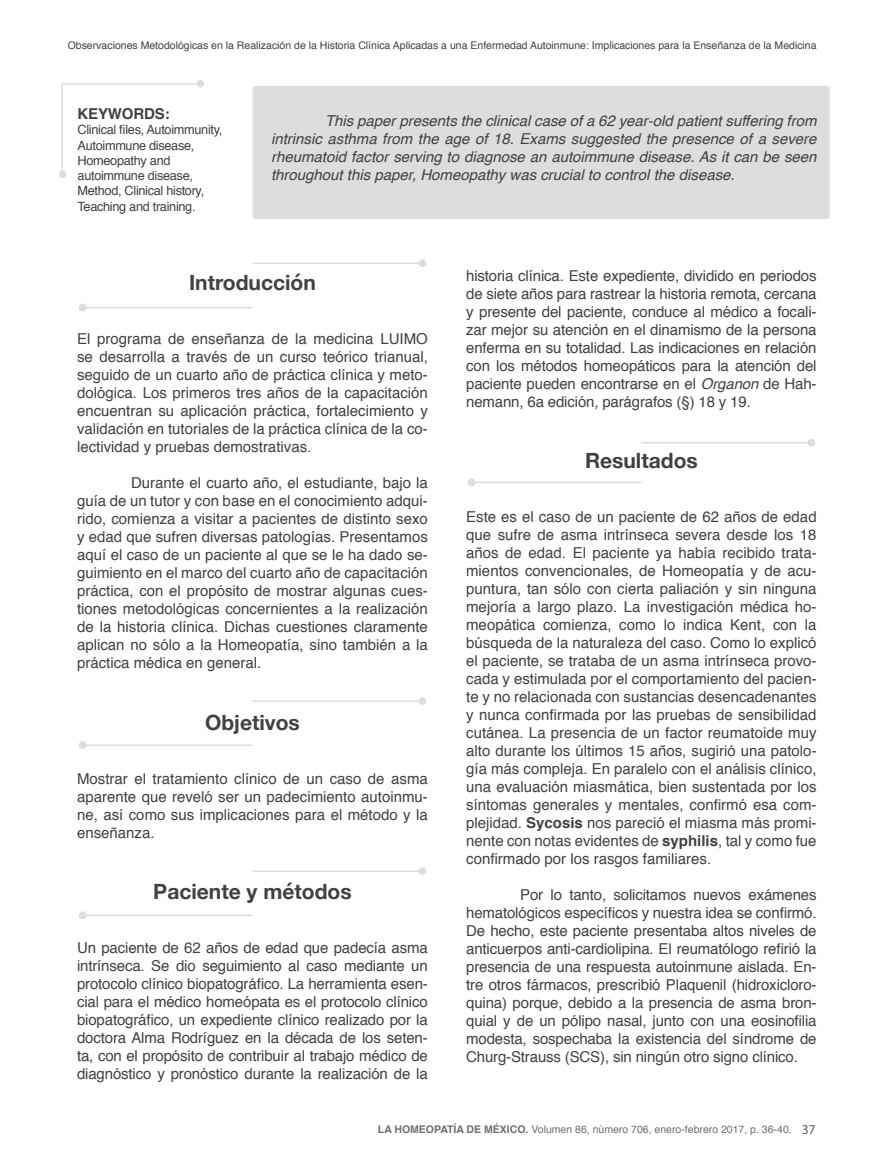
<style>
.page{position:relative;width:893px;height:1170px;background:#fff}
.page>*{position:absolute;margin:0;border:0;box-sizing:border-box;transform-origin:0 0}
.t1{font:700 21px "Helvetica Neue";color:#414042}
.t2{font:15px/18px "Helvetica";color:#414042;text-align:justify}
.t3{font:italic 15px/18px "Helvetica";color:#414042;text-align:justify}
.t4{font:700 15px "Helvetica";letter-spacing:-.01em;color:#414042}
.t5{font:12.75px/15.3px "Helvetica";letter-spacing:-.025em;color:#414042}
.t6{font:10.5px "Helvetica";color:#414042}
.t7{font:10.5px "Helvetica";color:#6d6e71}
.s1{font-style:italic}
.s2{font-weight:700}
.s3{font-family:"Myriad Pro";font-size:13.5px;color:#58595b}
</style>
<div class="page">
<div style="left:252px;top:86px;width:578px;height:133px;background:#dcddde"></div>
<div style="left:79px;top:303px;width:8px;height:8px;background:#dcddde;border-radius:50%"></div>
<hr style="left:83px;top:307px;width:170px;height:1px;background:#dcddde">
<div style="left:419px;top:259px;width:7px;height:8px;background:#dcddde;border-radius:50%"></div>
<hr style="left:253px;top:262px;width:169px;height:2px;background:#dcddde">
<div style="left:79px;top:741px;width:8px;height:8px;background:#dcddde;border-radius:50%"></div>
<hr style="left:83px;top:744px;width:170px;height:2px;background:#dcddde">
<div style="left:419px;top:697px;width:7px;height:7px;background:#dcddde;border-radius:50%"></div>
<hr style="left:253px;top:700px;width:169px;height:1px;background:#dcddde">
<div style="left:468px;top:478px;width:7px;height:8px;background:#dcddde;border-radius:50%"></div>
<hr style="left:472px;top:481px;width:169px;height:2px;background:#dcddde">
<div style="left:807px;top:439px;width:8px;height:7px;background:#dcddde;border-radius:50%"></div>
<hr style="left:641px;top:442px;width:170px;height:1px;background:#dcddde">
<div style="left:79px;top:911px;width:8px;height:8px;background:#dcddde;border-radius:50%"></div>
<hr style="left:83px;top:914px;width:170px;height:2px;background:#dcddde">
<div style="left:419px;top:867px;width:7px;height:7px;background:#dcddde;border-radius:50%"></div>
<hr style="left:253px;top:870px;width:169px;height:1px;background:#dcddde">
<div style="left:197px;top:80px;width:7px;height:7px;background:#dcddde;border-radius:50%"></div>
<svg style="left:61px;top:83px;width:140px;height:94px"></svg>
<div style="left:59px;top:171px;width:7px;height:7px;background:#dcddde;border-radius:50%"></div>
<p class="t6" style="left:68px;top:37px;width:750px">Observaciones Metodológicas en la Realización de la Historia Clínica Aplicadas a una Enfermedad Autoinmune: Implicaciones para la Enseñanza de la Medicina</p>
<p class="t4" style="left:78px;top:101px;width:94px">KEYWORDS:</p>
<p class="t5" style="left:78px;top:122px;width:146px">Clinical files, Autoimmunity,<br>Autoimmune disease,<br>Homeopathy and autoimmune disease,<br>Method, Clinical history,<br>Teaching and training.</p>
<p class="t3" style="left:271px;top:112px;width:547px;text-indent:54px">This paper presents the clinical case of a 62 year-old patient suffering from intrinsic asthma from the age of 18. Exams suggested the presence of a severe rheumatoid factor serving to diagnose an autoimmune disease. As it can be seen throughout this paper, Homeopathy was crucial to control the disease.</p>
<h1 class="t1" style="left:189px;top:266px;width:128px">Introducción</h1>
<p class="t2" style="left:77px;top:330px;width:352px">El programa de enseñanza de la medicina LUIMO se desarrolla a través de un curso teórico trianual, seguido de un cuarto año de práctica clínica y meto&shy;dológica. Los primeros tres años de la capacitación encuentran su aplicación práctica, fortalecimiento y validación en tutoriales de la práctica clínica de la co&shy;lectividad y pruebas demostrativas.</p>
<p class="t2" style="left:77px;top:474px;width:352px;text-indent:54px">Durante el cuarto año, el estudiante, bajo la guía de un tutor y con base en el conocimiento adqui&shy;rido, comienza a visitar a pacientes de distinto sexo y edad que sufren diversas patologías. Presentamos aquí el caso de un paciente al que se le ha dado se&shy;guimiento en el marco del cuarto año de capacitación práctica, con el propósito de mostrar algunas cues&shy;tiones metodológicas concernientes a la realización de la historia clínica. Dichas cuestiones claramente aplican no sólo a la Homeopatía, sino también a la práctica médica en general.</p>
<h1 class="t1" style="left:205px;top:705px;width:96px">Objetivos</h1>
<p class="t2" style="left:77px;top:769px;width:352px">Mostrar el tratamiento clínico de un caso de asma aparente que reveló ser un padecimiento autoinmu&shy;ne, así como sus implicaciones para el método y la enseñanza.</p>
<h1 class="t1" style="left:153px;top:874px;width:200px">Paciente y métodos</h1>
<p class="t2" style="left:77px;top:939px;width:352px">Un paciente de 62 años de edad que padecía asma intrínseca. Se dio seguimiento al caso mediante un protocolo clínico biopatográfico. La herramienta esen&shy;cial para el médico homeópata es el protocolo clínico biopatográfico, un expediente clínico realizado por la doctora Alma Rodríguez en la década de los seten&shy;ta, con el propósito de contribuir al trabajo médico de diagnóstico y pronóstico durante la realización de la</p>
<p class="t2" style="left:466px;top:267px;width:352px">historia clínica. Este expediente, dividido en periodos de siete años para rastrear la historia remota, cercana y presente del paciente, conduce al médico a focali&shy;zar mejor su atención en el dinamismo de la persona enferma en su totalidad. Las indicaciones en relación con los métodos homeopáticos para la atención del paciente pueden encontrarse en el <span class="s1">Organon</span> de Hah&shy;nemann, 6a edición, parágrafos (§) 18 y 19.</p>
<h1 class="t1" style="left:585px;top:444px;width:114px">Resultados</h1>
<p class="t2" style="left:466px;top:508px;width:352px">Este es el caso de un paciente de 62 años de edad que sufre de asma intrínseca severa desde los 18 años de edad. El paciente ya había recibido trata&shy;mientos convencionales, de Homeopatía y de acu&shy;puntura, tan sólo con cierta paliación y sin ninguna mejoría a largo plazo. La investigación médica ho&shy;meopática comienza, como lo indica Kent, con la búsqueda de la naturaleza del caso. Como lo explicó el paciente, se trataba de un asma intrínseca provo&shy;cada y estimulada por el comportamiento del pacien&shy;te y no relacionada con sustancias desencadenantes y nunca confirmada por las pruebas de sensibilidad cutánea. La presencia de un factor reumatoide muy alto durante los últimos 15 años, sugirió una patolo&shy;gía más compleja. En paralelo con el análisis clínico, una evaluación miasmática, bien sustentada por los síntomas generales y mentales, confirmó esa com&shy;plejidad. <span class="s2">Sycosis</span> nos pareció el miasma más promi&shy;nente con notas evidentes de <span class="s2">syphilis</span>, tal y como fue confirmado por los rasgos familiares.</p>
<p class="t2" style="left:466px;top:886px;width:352px;text-indent:54px">Por lo tanto, solicitamos nuevos exámenes hematológicos específicos y nuestra idea se confirmó.<br>De hecho, este paciente presentaba altos niveles de anticuerpos anti-cardiolipina. El reumatólogo refirió la presencia de una respuesta autoinmune aislada. En&shy;tre otros fármacos, prescribió Plaquenil (hidroxicloro&shy;quina) porque, debido a la presencia de asma bron&shy;quial y de un pólipo nasal, junto con una eosinofilia modesta, sospechaba la existencia del síndrome de Churg-Strauss (SCS), sin ningún otro signo clínico.</p>
<p class="t7" style="left:378px;top:1120px;width:439px"><span class="s2">LA HOMEOPATÍA DE MÉXICO.</span> Volumen 86, número 706, enero-febrero 2017, p. 36-40. <span class="s3">37</span></p>
</div>
